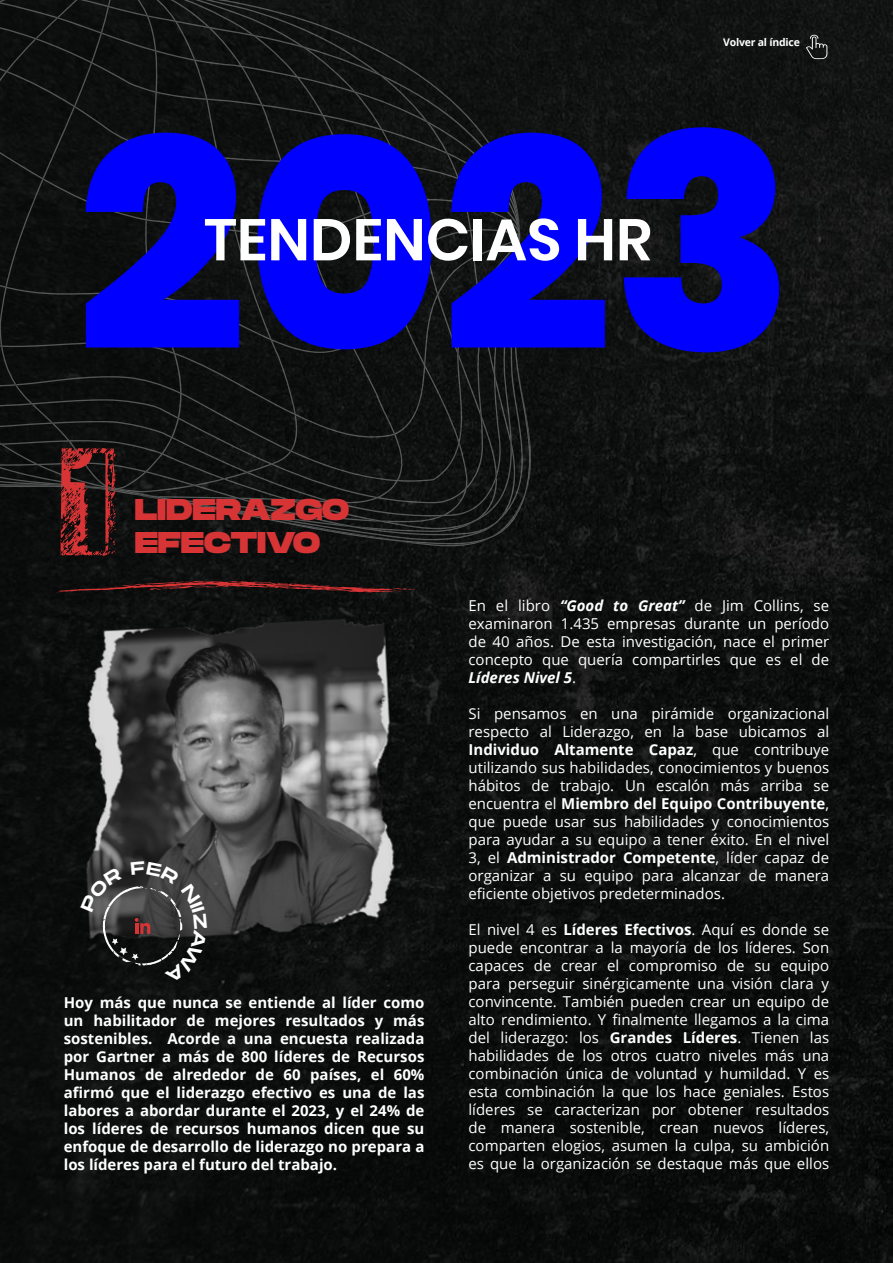
<style>
.page{position:relative;width:893px;height:1263px;background:#0d0f0e}
.page>*{position:absolute;margin:0;border:0;box-sizing:border-box;transform-origin:0 0}
.t1{font:800 300px "Poppins";color:#00f}
.t2{font:108px "CF Anarchy";color:#d73436}
.t3{font:600 58.5px "Poppins";color:#fff}
.t4{font:800 30px/33px "Monument Extended";color:#d73436}
.t5{font:15px/18px "Open Sans";color:#fff;text-align:justify}
.t6{font:700 15px/18px "Open Sans";color:#fff;text-align:justify}
.t7{font:700 10.5px "Open Sans";letter-spacing:-.02em;color:#fff}
.s1{font-weight:700;font-style:italic}
.s2{font-weight:700}
</style>
<div class="page">
<svg style="left:0;top:0;width:519px;height:529px"></svg>
<svg style="left:0;top:16px;width:520px;height:500px"></svg>
<svg style="left:0;top:49px;width:521px;height:454px"></svg>
<svg style="left:0;top:101px;width:521px;height:381px"></svg>
<svg style="left:0;top:191px;width:520px;height:247px"></svg>
<img style="left:61px;top:596px;width:386px;height:374px">
<svg style="left:56px;top:581px;width:361px;height:12px"></svg>
<svg style="left:806px;top:35px;width:21px;height:24px"></svg>
<svg style="left:81px;top:861px;width:126px;height:122px"></svg>
<p class="t7" style="left:723px;top:35px;width:78px">Volver al índice</p>
<h1 class="t1" style="left:77px;top:71px;width:720px">2023</h1>
<h3 class="t3" style="left:204px;top:206px;width:449px">TENDENCIAS HR</h3>
<h2 class="t2" style="left:64px;top:445px;width:51px">1</h2>
<h3 class="t4" style="left:135px;top:493px;width:216px">LIDERAZGO<br>EFECTIVO</h3>
<p class="t6" style="left:64px;top:993px;width:362px">Hoy más que nunca se entiende al líder como un habilitador de mejores resultados y más sostenibles. Acorde a una encuesta realizada por Gartner a más de 800 líderes de Recursos Humanos de alrededor de 60 países, el 60% afirmó que el liderazgo efectivo es una de las labores a abordar durante el 2023, y el 24% de los líderes de recursos humanos dicen que su enfoque de desarrollo de liderazgo no prepara a los líderes para el futuro del trabajo.</p>
<p class="t5" style="left:468px;top:596px;width:362px">En el libro <span class="s1">“Good to Great”</span> de Jim Collins, se examinaron 1.435 empresas durante un período de 40 años. De esta investigación, nace el primer concepto que quería compartirles que es el de <span class="s1">Líderes Nivel 5</span>.</p>
<p class="t5" style="left:468px;top:704px;width:362px">Si pensamos en una pirámide organizacional respecto al Liderazgo, en la base ubicamos al <span class="s2">Individuo Altamente Capaz</span>, que contribuye utilizando sus habilidades, conocimientos y buenos hábitos de trabajo. Un escalón más arriba se encuentra el <span class="s2">Miembro del Equipo Contribuyente</span>, que puede usar sus habilidades y conocimientos para ayudar a su equipo a tener éxito. En el nivel 3, el <span class="s2">Administrador Competente</span>, líder capaz de organizar a su equipo para alcanzar de manera eficiente objetivos predeterminados.</p>
<p class="t5" style="left:468px;top:920px;width:362px">El nivel 4 es <span class="s2">Líderes Efectivos</span>. Aquí es donde se puede encontrar a la mayoría de los líderes. Son capaces de crear el compromiso de su equipo para perseguir sinérgicamente una visión clara y convincente. También pueden crear un equipo de alto rendimiento. Y finalmente llegamos a la cima del liderazgo: los <span class="s2">Grandes Líderes</span>. Tienen las habilidades de los otros cuatro niveles más una combinación única de voluntad y humildad. Y es esta combinación la que los hace geniales. Estos líderes se caracterizan por obtener resultados de manera sostenible, crean nuevos líderes, comparten elogios, asumen la culpa, su ambición es que la organización se destaque más que ellos</p>
</div>
